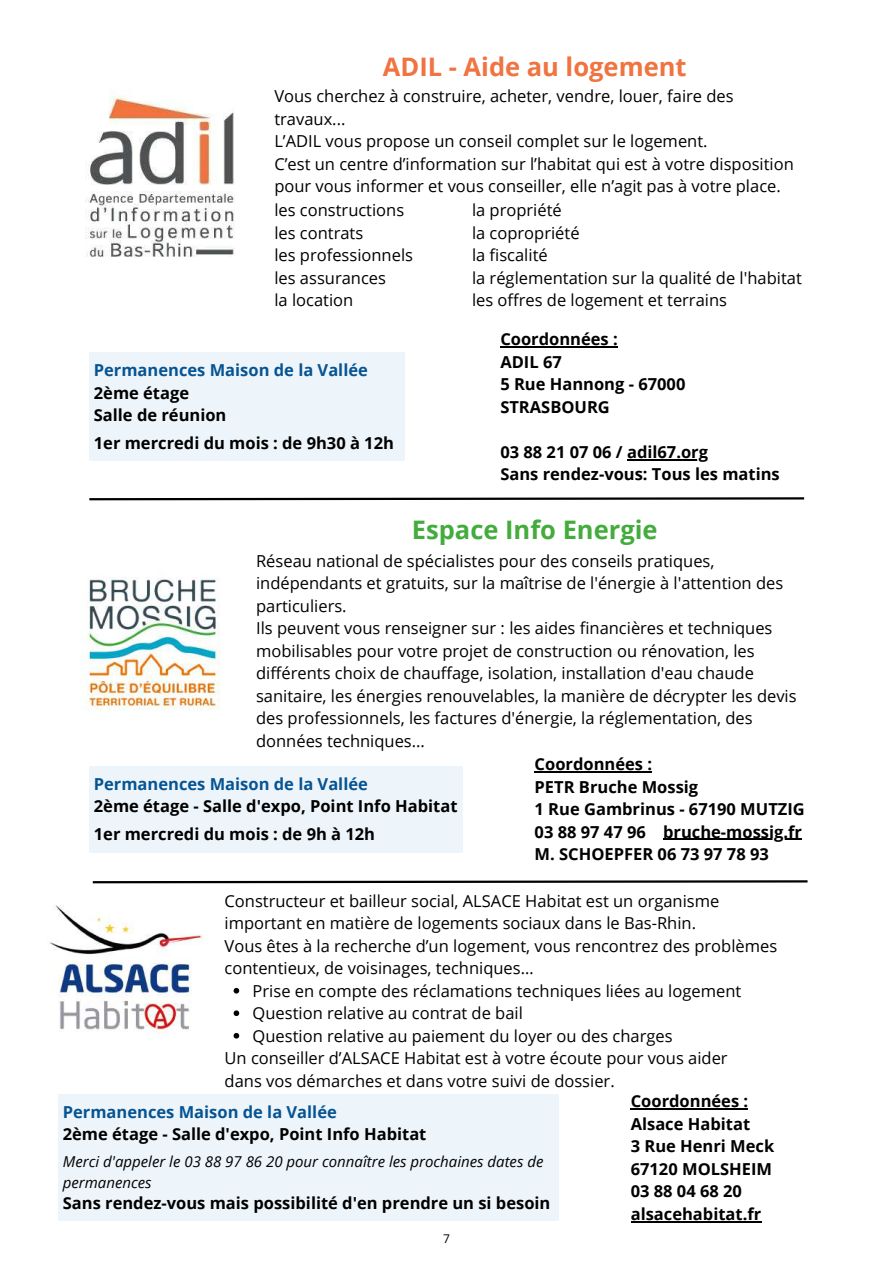
<style>
.page{position:relative;width:893px;height:1264px;background:#fff}
.page>*{position:absolute;margin:0;border:0;box-sizing:border-box;transform-origin:0 0}
.t1{font:700 25.5px "Open Sans";color:#f07340}
.t2{font:700 25.5px "Open Sans";color:#43ac3d}
.t3{font:16.5px/22.5px "Open Sans";color:#000}
.t4{font:700 16.5px/22.5px "Open Sans";color:#000}
.t5{font:700 16.5px "Open Sans";color:#065493}
.t6{font:italic 15px/20.2px "Open Sans";color:#000}
.t7{font:12px "Open Sans";color:#000}
</style>
<div class="page">
<img style="left:85px;top:96px;width:150px;height:161px">
<hr style="left:500px;top:346px;width:117px;height:1px;background:#000">
<hr style="left:627px;top:459px;width:81px;height:1px;background:#000">
<img style="left:81px;top:577px;width:140px;height:134px">
<hr style="left:534px;top:771px;width:118px;height:1px;background:#000">
<hr style="left:663px;top:838px;width:139px;height:1px;background:#000">
<img style="left:49px;top:905px;width:155px;height:127px">
<svg style="left:233px;top:987px;width:6px;height:6px"></svg>
<svg style="left:233px;top:1010px;width:6px;height:6px"></svg>
<svg style="left:233px;top:1032px;width:6px;height:6px"></svg>
<hr style="left:630px;top:1108px;width:118px;height:1px;background:#000">
<hr style="left:630px;top:1220px;width:131px;height:1px;background:#000">
<div style="left:89px;top:352px;width:315px;height:109px;background:#eef5fa"></div>
<div style="left:89px;top:766px;width:373px;height:86px;background:#eef5fa"></div>
<div style="left:58px;top:1094px;width:500px;height:126px;background:#eef5fa"></div>
<svg style="left:89px;top:497px;width:716px;height:4px"></svg>
<svg style="left:92px;top:880px;width:716px;height:4px"></svg>
<h1 class="t1" style="left:383px;top:49px;width:305px">ADIL - Aide au logement</h1>
<p class="t3" style="left:274px;top:85px;width:521px">Vous cherchez à construire, acheter, vendre, louer, faire des travaux...<br>L’ADIL vous propose un conseil complet sur le logement.<br>C’est un centre d’information sur l’habitat qui est à votre disposition pour vous informer et vous conseiller, elle n’agit pas à votre place. les constructions<br>les contrats<br>les professionnels<br>les assurances<br>la location</p>
<p class="t3" style="left:472px;top:198px;width:331px">la propriété<br>la copropriété<br>la fiscalité<br>la réglementation sur la qualité de l'habitat les offres de logement et terrains</p>
<p class="t5" style="left:94px;top:358px;width:275px">Permanences Maison de la Vallée</p>
<p class="t4" style="left:94px;top:381px;width:134px">2ème étage<br>Salle de réunion</p>
<p class="t4" style="left:94px;top:432px;width:301px">1er mercredi du mois : de 9h30 à 12h</p>
<p class="t4" style="left:500px;top:327px;width:186px">Coordonnées :<br>ADIL 67<br>5 Rue Hannong - 67000<br>STRASBOURG</p>
<p class="t4" style="left:500px;top:440px;width:281px">03 88 21 07 06 / adil67.org<br>Sans rendez-vous: Tous les matins</p>
<h1 class="t2" style="left:412px;top:511px;width:247px">Espace Info Energie</h1>
<p class="t3" style="left:256px;top:549px;width:542px">Réseau national de spécialistes pour des conseils pratiques, indépendants et gratuits, sur la maîtrise de l'énergie à l'attention des particuliers.<br>Ils peuvent vous renseigner sur : les aides financières et techniques mobilisables pour votre projet de construction ou rénovation, les différents choix de chauffage, isolation, installation d'eau chaude sanitaire, les énergies renouvelables, la manière de décrypter les devis des professionnels, les factures d'énergie, la réglementation, des données techniques...</p>
<p class="t4" style="left:534px;top:752px;width:272px">Coordonnées :<br>PETR Bruche Mossig<br>1 Rue Gambrinus - 67190 MUTZIG<br>03 88 97 47 96 bruche-mossig.fr<br>M. SCHOEPFER 06 73 97 78 93</p>
<p class="t5" style="left:94px;top:772px;width:275px">Permanences Maison de la Vallée</p>
<p class="t4" style="left:94px;top:791px;width:365px;line-height:28.2px">2ème étage - Salle d'expo, Point Info Habitat<br>1er mercredi du mois : de 9h à 12h</p>
<p class="t3" style="left:224px;top:889px;width:496px">Constructeur et bailleur social, ALSACE Habitat est un organisme</p>
<p class="t3" style="left:224px;top:911px;width:473px">important en matière de logements sociaux dans le Bas-Rhin.</p>
<p class="t3" style="left:224px;top:934px;width:554px">Vous êtes à la recherche d’un logement, vous rencontrez des problèmes</p>
<p class="t3" style="left:224px;top:956px;width:310px">contentieux, de voisinages, techniques…</p>
<p class="t3" style="left:252px;top:979px;width:490px">Prise en compte des réclamations techniques liées au logement</p>
<p class="t3" style="left:252px;top:1001px;width:272px">Question relative au contrat de bail</p>
<p class="t3" style="left:252px;top:1024px;width:421px">Question relative au paiement du loyer ou des charges</p>
<p class="t3" style="left:224px;top:1046px;width:504px">Un conseiller d’ALSACE Habitat est à votre écoute pour vous aider</p>
<p class="t3" style="left:224px;top:1069px;width:391px">dans vos démarches et dans votre suivi de dossier.</p>
<p class="t4" style="left:630px;top:1089px;width:145px">Coordonnées :<br>Alsace Habitat<br>3 Rue Henri Meck<br>67120 MOLSHEIM<br>03 88 04 68 20 alsacehabitat.fr</p>
<p class="t7" style="left:443px;top:1230px;width:8px">7</p>
<p class="t5" style="left:63px;top:1100px;width:275px">Permanences Maison de la Vallée</p>
<p class="t4" style="left:63px;top:1122px;width:365px">2ème étage - Salle d'expo, Point Info Habitat</p>
<p class="t6" style="left:63px;top:1151px;width:482px">Merci d'appeler le 03 88 97 86 20 pour connaître les prochaines dates de permanences</p>
<p class="t4" style="left:63px;top:1191px;width:489px">Sans rendez-vous mais possibilité d'en prendre un si besoin</p>
</div>
